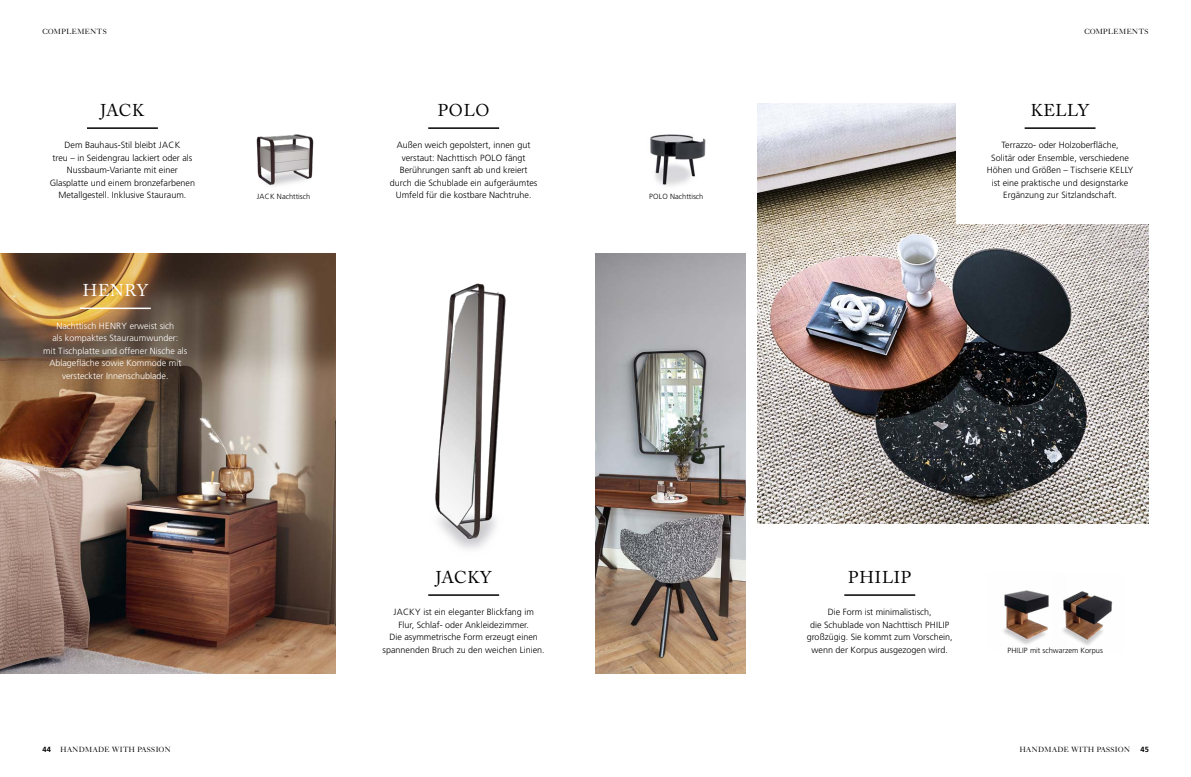
<style>
.page{position:relative;width:1191px;height:777px;background:#fff}
.page>*{position:absolute;margin:0;border:0;box-sizing:border-box;transform-origin:0 0}
.t1{font:17px "Adobe Caslon Pro";letter-spacing:.035em;color:#000}
.t2{font:17px "Adobe Caslon Pro";letter-spacing:.03em;color:#fff}
.t3{font:300 9px/12.5px "Frutiger CE";color:#000;text-align:center}
.t4{font:300 9px/12.5px "Frutiger CE";color:#fff;text-align:center}
.t5{font:7.5px "Caslon Classico";letter-spacing:.06em;color:#000}
.t6{font:300 7.5px "Frutiger CE";color:#000}
.t7{font:700 7.5px "Frutiger CE";color:#000}
</style>
<div class="page">
<img style="left:757px;top:103px;width:391px;height:420px">
<div style="left:956px;top:89px;width:216px;height:135px;background:#fff"></div>
<img style="left:0;top:254px;width:335px;height:419px">
<img style="left:435px;top:283px;width:71px;height:266px">
<img style="left:595px;top:254px;width:151px;height:419px">
<img style="left:650px;top:134px;width:56px;height:52px">
<img style="left:1003px;top:590px;width:46px;height:55px">
<img style="left:1062px;top:591px;width:51px;height:55px">
<hr style="left:87px;top:127px;width:71px;height:2px;background:#000">
<hr style="left:428px;top:127px;width:71px;height:2px;background:#000">
<hr style="left:1024px;top:127px;width:71px;height:2px;background:#000">
<hr style="left:428px;top:594px;width:71px;height:2px;background:#000">
<hr style="left:844px;top:594px;width:71px;height:2px;background:#000">
<img style="left:256px;top:134px;width:58px;height:52px">
<hr style="left:80px;top:307px;width:71px;height:2px;background:#fff">
<p class="t5" style="left:43px;top:26px;width:66px">COMPLEMENTS</p>
<p class="t5" style="left:1084px;top:26px;width:66px">COMPLEMENTS</p>
<p class="t1" style="left:100px;top:100px;width:45px">JACK</p>
<p class="t3" style="left:52px;top:139px;width:141px">Dem Bauhaus-Stil bleibt JACK<br>treu – in Seidengrau lackiert oder als</p>
<p class="t3" style="left:67px;top:164px;width:113px">Nussbaum-Variante mit einer</p>
<p class="t3" style="left:50px;top:176px;width:147px">Glasplatte und einem bronzefarbenen</p>
<p class="t3" style="left:58px;top:189px;width:129px">Metallgestell. Inklusive Stauraum.</p>
<p class="t2" style="left:83px;top:280px;width:67px">HENRY</p>
<p class="t4" style="left:43px;top:319px;width:146px">Nachttisch HENRY erweist sich<br>als kompaktes Stauraumwunder:<br>mit Tischplatte und offener Nische als<br>Ablagefläche sowie Kommode mit versteckter Innenschublade.</p>
<p class="t6" style="left:257px;top:191px;width:55px">JACK Nachttisch</p>
<p class="t1" style="left:438px;top:100px;width:53px">POLO</p>
<p class="t3" style="left:397px;top:139px;width:135px">Außen weich gepolstert, innen gut</p>
<p class="t3" style="left:402px;top:151px;width:125px">verstaut: Nachttisch POLO fängt</p>
<p class="t3" style="left:400px;top:164px;width:129px">Berührungen sanft ab und kreiert</p>
<p class="t3" style="left:390px;top:176px;width:149px">durch die Schublade ein aufgeräumtes</p>
<p class="t3" style="left:396px;top:189px;width:137px">Umfeld für die kostbare Nachtruhe.</p>
<p class="t6" style="left:649px;top:191px;width:56px">POLO Nachttisch</p>
<p class="t1" style="left:1031px;top:100px;width:60px">KELLY</p>
<p class="t3" style="left:986px;top:139px;width:148px">Terrazzo- oder Holzoberfläche,<br>Solitär oder Ensemble, verschiedene Höhen und Größen – Tischserie KELLY ist eine praktische und designstarke Ergänzung zur Sitzlandschaft.</p>
<p class="t1" style="left:436px;top:567px;width:57px">JACKY</p>
<p class="t1" style="left:848px;top:567px;width:64px">PHILIP</p>
<p class="t3" style="left:389px;top:606px;width:150px">JACKY ist ein eleganter Blickfang im<br>Flur, Schlaf- oder Ankleidezimmer.<br>Die asymmetrische Form erzeugt einen</p>
<p class="t3" style="left:382px;top:643px;width:164px">spannenden Bruch zu den weichen Linien.</p>
<p class="t3" style="left:807px;top:606px;width:147px">Die Form ist minimalistisch,<br>die Schublade von Nachttisch PHILIP großzügig. Sie kommt zum Vorschein,</p>
<p class="t3" style="left:811px;top:643px;width:138px">wenn der Korpus ausgezogen wird.</p>
<p class="t6" style="left:1007px;top:646px;width:97px">PHILIP mit schwarzem Korpus</p>
<p class="t7" style="left:43px;top:745px;width:10px">44</p>
<p class="t5" style="left:61px;top:745px;width:112px">HANDMADE WITH PASSION</p>
<p class="t5" style="left:1020px;top:744px;width:112px">HANDMADE WITH PASSION</p>
<p class="t7" style="left:1140px;top:744px;width:10px">45</p>
</div>
